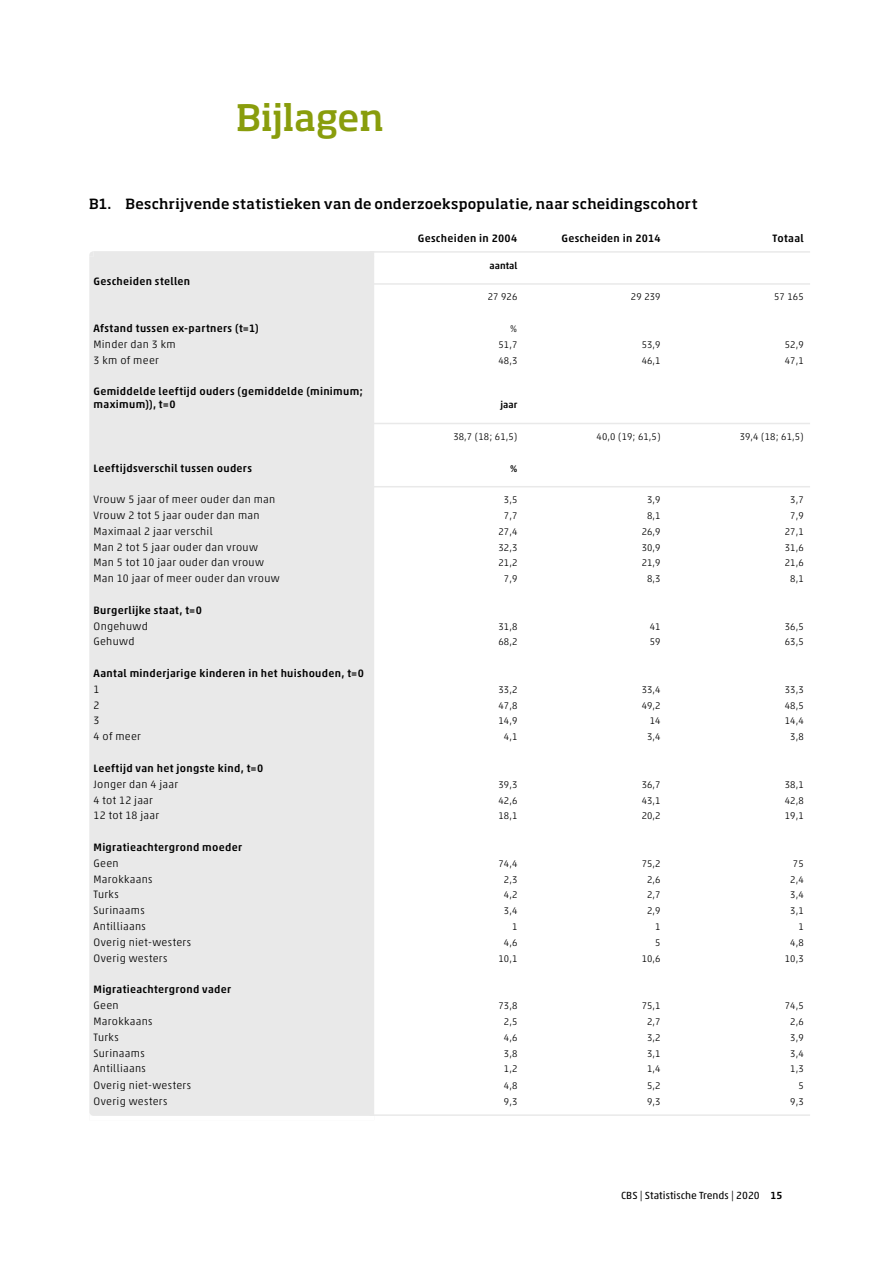
<style>
.page{position:relative;width:893px;height:1263px;background:#fff}
.page>*{position:absolute;margin:0;border:0;box-sizing:border-box;transform-origin:0 0}
.t1{font:500 36px "Soho Pro";color:#899d0c}
.t2{font:500 13.8px "Soho Pro";letter-spacing:.015em;color:#000}
.t3{font:300 10.8px "Akko Pro";letter-spacing:.025em;color:#000}
.t4{font:500 10.8px/13px "Akko Pro";letter-spacing:.03em;color:#000}
.t5{font:10.5px "Akko Pro";letter-spacing:.005em;color:#000}
.t6{font:300 9.75px "Akko Pro";letter-spacing:.005em;color:#000}
.t7{font:500 9.75px "Akko Pro";letter-spacing:.005em;color:#000}
.s1{font-weight:500}
</style>
<div class="page">
<div style="left:89px;top:257px;width:285px;height:859px;background:#e9e9e9"></div>
<div style="left:94px;top:251px;width:280px;height:6px;background:#e9e9e9"></div>
<svg style="left:89px;top:251px;width:5px;height:6px"></svg>
<hr style="left:370px;top:251px;width:440px;height:2px;background:#e9e9e9">
<hr style="left:370px;top:283px;width:440px;height:2px;background:#e9e9e9">
<hr style="left:370px;top:423px;width:440px;height:1px;background:#e9e9e9">
<hr style="left:370px;top:486px;width:440px;height:1px;background:#e9e9e9">
<svg style="left:89px;top:1111px;width:5px;height:5px"></svg>
<hr style="left:370px;top:1114px;width:440px;height:2px;background:#e9e9e9">
<h1 class="t1" style="left:236px;top:92px;width:150px">Bijlagen</h1>
<p class="t2" style="left:89px;top:194px;width:610px">B1. Beschrijvende statistieken van de onderzoekspopulatie, naar scheidingscohort</p>
<p class="t4" style="left:418px;top:231px;width:101px">Gescheiden in 2004</p>
<p class="t4" style="left:561px;top:231px;width:101px">Gescheiden in 2014</p>
<p class="t4" style="left:773px;top:231px;width:33px">Totaal</p>
<p class="t7" style="left:489px;top:259px;width:29px">aantal</p>
<p class="t4" style="left:94px;top:274px;width:98px">Gescheiden stellen</p>
<p class="t6" style="left:488px;top:291px;width:31px">27 926</p>
<p class="t6" style="left:631px;top:291px;width:31px">29 239</p>
<p class="t6" style="left:774px;top:291px;width:31px">57 165</p>
<p class="t4" style="left:94px;top:322px;width:167px">Afstand tussen ex-partners (t=1)</p>
<p class="t6" style="left:510px;top:323px;width:9px">%</p>
<p class="t3" style="left:94px;top:338px;width:84px">Minder dan 3 km</p>
<p class="t6" style="left:498px;top:339px;width:20px">51,7</p>
<p class="t6" style="left:642px;top:339px;width:20px">53,9</p>
<p class="t6" style="left:785px;top:339px;width:20px">52,9</p>
<p class="t3" style="left:94px;top:353px;width:67px">3 km of meer</p>
<p class="t6" style="left:498px;top:354px;width:20px">48,3</p>
<p class="t6" style="left:642px;top:354px;width:20px">46,1</p>
<p class="t6" style="left:785px;top:354px;width:20px">47,1</p>
<p class="t4" style="left:94px;top:385px;width:271px">Gemiddelde leeftijd ouders (gemiddelde (minimum; maximum)), t=0</p>
<p class="t7" style="left:500px;top:399px;width:18px">jaar</p>
<p class="t6" style="left:453px;top:431px;width:65px">38,7 (18; 61,5)</p>
<p class="t6" style="left:597px;top:431px;width:65px">40,0 (19; 61,5)</p>
<p class="t6" style="left:740px;top:431px;width:65px">39,4 (18; 61,5)</p>
<p class="t4" style="left:94px;top:461px;width:160px">Leeftijdsverschil tussen ouders</p>
<p class="t7" style="left:510px;top:462px;width:9px">%</p>
<p class="t3" style="left:94px;top:493px;width:183px">Vrouw 5 jaar of meer ouder dan man</p>
<p class="t6" style="left:504px;top:494px;width:15px">3,5</p>
<p class="t6" style="left:647px;top:494px;width:15px">3,9</p>
<p class="t6" style="left:790px;top:494px;width:15px">3,7</p>
<p class="t3" style="left:94px;top:509px;width:167px">Vrouw 2 tot 5 jaar ouder dan man</p>
<p class="t6" style="left:504px;top:510px;width:15px">7,7</p>
<p class="t6" style="left:647px;top:510px;width:15px">8,1</p>
<p class="t6" style="left:790px;top:510px;width:15px">7,9</p>
<p class="t3" style="left:94px;top:524px;width:121px">Maximaal 2 jaar verschil</p>
<p class="t6" style="left:498px;top:525px;width:20px">27,4</p>
<p class="t6" style="left:642px;top:525px;width:20px">26,9</p>
<p class="t6" style="left:785px;top:525px;width:20px">27,1</p>
<p class="t3" style="left:94px;top:540px;width:166px">Man 2 tot 5 jaar ouder dan vrouw</p>
<p class="t6" style="left:498px;top:541px;width:20px">32,3</p>
<p class="t6" style="left:642px;top:541px;width:20px">30,9</p>
<p class="t6" style="left:785px;top:541px;width:20px">31,6</p>
<p class="t3" style="left:94px;top:556px;width:172px">Man 5 tot 10 jaar ouder dan vrouw</p>
<p class="t6" style="left:498px;top:557px;width:20px">21,2</p>
<p class="t6" style="left:642px;top:557px;width:20px">21,9</p>
<p class="t6" style="left:785px;top:557px;width:20px">21,6</p>
<p class="t3" style="left:94px;top:572px;width:188px">Man 10 jaar of meer ouder dan vrouw</p>
<p class="t6" style="left:504px;top:573px;width:15px">7,9</p>
<p class="t6" style="left:647px;top:573px;width:15px">8,3</p>
<p class="t6" style="left:790px;top:573px;width:15px">8,1</p>
<p class="t4" style="left:94px;top:603px;width:110px">Burgerlijke staat, t=0</p>
<p class="t3" style="left:94px;top:619px;width:56px">Ongehuwd</p>
<p class="t6" style="left:498px;top:620px;width:20px">31,8</p>
<p class="t6" style="left:650px;top:620px;width:12px">41</p>
<p class="t6" style="left:785px;top:620px;width:20px">36,5</p>
<p class="t3" style="left:94px;top:635px;width:43px">Gehuwd</p>
<p class="t6" style="left:498px;top:636px;width:20px">68,2</p>
<p class="t6" style="left:650px;top:636px;width:12px">59</p>
<p class="t6" style="left:785px;top:636px;width:20px">63,5</p>
<p class="t4" style="left:94px;top:667px;width:272px">Aantal minderjarige kinderen in het huishouden, t=0</p>
<p class="t3" style="left:94px;top:683px;width:7px">1</p>
<p class="t6" style="left:498px;top:684px;width:20px">33,2</p>
<p class="t6" style="left:642px;top:684px;width:20px">33,4</p>
<p class="t6" style="left:785px;top:684px;width:20px">33,3</p>
<p class="t3" style="left:94px;top:698px;width:7px">2</p>
<p class="t6" style="left:498px;top:699px;width:20px">47,8</p>
<p class="t6" style="left:642px;top:699px;width:20px">49,2</p>
<p class="t6" style="left:785px;top:699px;width:20px">48,5</p>
<p class="t3" style="left:94px;top:714px;width:7px">3</p>
<p class="t6" style="left:498px;top:715px;width:20px">14,9</p>
<p class="t6" style="left:650px;top:715px;width:12px">14</p>
<p class="t6" style="left:785px;top:715px;width:20px">14,4</p>
<p class="t3" style="left:94px;top:730px;width:49px">4 of meer</p>
<p class="t6" style="left:504px;top:731px;width:15px">4,1</p>
<p class="t6" style="left:647px;top:731px;width:15px">3,4</p>
<p class="t6" style="left:790px;top:731px;width:15px">3,8</p>
<p class="t4" style="left:94px;top:761px;width:171px">Leeftijd van het jongste kind, t=0</p>
<p class="t3" style="left:94px;top:777px;width:86px">Jonger dan 4 jaar</p>
<p class="t6" style="left:498px;top:778px;width:20px">39,3</p>
<p class="t6" style="left:642px;top:778px;width:20px">36,7</p>
<p class="t6" style="left:785px;top:778px;width:20px">38,1</p>
<p class="t3" style="left:94px;top:793px;width:61px">4 tot 12 jaar</p>
<p class="t6" style="left:498px;top:794px;width:20px">42,6</p>
<p class="t6" style="left:642px;top:794px;width:20px">43,1</p>
<p class="t6" style="left:785px;top:794px;width:20px">42,8</p>
<p class="t3" style="left:94px;top:809px;width:67px">12 tot 18 jaar</p>
<p class="t6" style="left:498px;top:810px;width:20px">18,1</p>
<p class="t6" style="left:642px;top:810px;width:20px">20,2</p>
<p class="t6" style="left:785px;top:810px;width:20px">19,1</p>
<p class="t4" style="left:94px;top:841px;width:150px">Migratieachtergrond moeder</p>
<p class="t3" style="left:94px;top:856px;width:27px">Geen</p>
<p class="t6" style="left:498px;top:857px;width:20px">74,4</p>
<p class="t6" style="left:642px;top:857px;width:20px">75,2</p>
<p class="t6" style="left:793px;top:857px;width:12px">75</p>
<p class="t3" style="left:94px;top:872px;width:61px">Marokkaans</p>
<p class="t6" style="left:504px;top:873px;width:15px">2,3</p>
<p class="t6" style="left:647px;top:873px;width:15px">2,6</p>
<p class="t6" style="left:790px;top:873px;width:15px">2,4</p>
<p class="t3" style="left:94px;top:888px;width:27px">Turks</p>
<p class="t6" style="left:504px;top:889px;width:15px">4,2</p>
<p class="t6" style="left:647px;top:889px;width:15px">2,7</p>
<p class="t6" style="left:790px;top:889px;width:15px">3,4</p>
<p class="t3" style="left:94px;top:904px;width:53px">Surinaams</p>
<p class="t6" style="left:504px;top:905px;width:15px">3,4</p>
<p class="t6" style="left:647px;top:905px;width:15px">2,9</p>
<p class="t6" style="left:790px;top:905px;width:15px">3,1</p>
<p class="t3" style="left:94px;top:920px;width:54px">Antilliaans</p>
<p class="t6" style="left:512px;top:921px;width:7px">1</p>
<p class="t6" style="left:655px;top:921px;width:7px">1</p>
<p class="t6" style="left:798px;top:921px;width:7px">1</p>
<p class="t3" style="left:94px;top:936px;width:99px">Overig niet-westers</p>
<p class="t6" style="left:504px;top:937px;width:15px">4,6</p>
<p class="t6" style="left:655px;top:937px;width:7px">5</p>
<p class="t6" style="left:790px;top:937px;width:15px">4,8</p>
<p class="t3" style="left:94px;top:951px;width:76px">Overig westers</p>
<p class="t6" style="left:498px;top:952px;width:20px">10,1</p>
<p class="t6" style="left:642px;top:952px;width:20px">10,6</p>
<p class="t6" style="left:785px;top:952px;width:20px">10,3</p>
<p class="t4" style="left:94px;top:983px;width:139px">Migratieachtergrond vader</p>
<p class="t3" style="left:94px;top:999px;width:27px">Geen</p>
<p class="t6" style="left:498px;top:1000px;width:20px">73,8</p>
<p class="t6" style="left:642px;top:1000px;width:20px">75,1</p>
<p class="t6" style="left:785px;top:1000px;width:20px">74,5</p>
<p class="t3" style="left:94px;top:1015px;width:61px">Marokkaans</p>
<p class="t6" style="left:504px;top:1016px;width:15px">2,5</p>
<p class="t6" style="left:647px;top:1016px;width:15px">2,7</p>
<p class="t6" style="left:790px;top:1016px;width:15px">2,6</p>
<p class="t3" style="left:94px;top:1030px;width:27px">Turks</p>
<p class="t6" style="left:504px;top:1031px;width:15px">4,6</p>
<p class="t6" style="left:647px;top:1031px;width:15px">3,2</p>
<p class="t6" style="left:790px;top:1031px;width:15px">3,9</p>
<p class="t3" style="left:94px;top:1046px;width:53px">Surinaams</p>
<p class="t6" style="left:504px;top:1047px;width:15px">3,8</p>
<p class="t6" style="left:647px;top:1047px;width:15px">3,1</p>
<p class="t6" style="left:790px;top:1047px;width:15px">3,4</p>
<p class="t3" style="left:94px;top:1062px;width:54px">Antilliaans</p>
<p class="t6" style="left:504px;top:1063px;width:15px">1,2</p>
<p class="t6" style="left:647px;top:1063px;width:15px">1,4</p>
<p class="t6" style="left:790px;top:1063px;width:15px">1,3</p>
<p class="t3" style="left:94px;top:1078px;width:99px">Overig niet-westers</p>
<p class="t6" style="left:504px;top:1079px;width:15px">4,8</p>
<p class="t6" style="left:647px;top:1079px;width:15px">5,2</p>
<p class="t6" style="left:798px;top:1079px;width:7px">5</p>
<p class="t3" style="left:94px;top:1095px;width:76px">Overig westers</p>
<p class="t6" style="left:504px;top:1096px;width:15px">9,3</p>
<p class="t6" style="left:647px;top:1096px;width:15px">9,3</p>
<p class="t6" style="left:790px;top:1096px;width:15px">9,3</p>
<p class="t5" style="left:621px;top:1189px;width:163px">CBS | Statistische Trends | 2020 <span class="s1">15</span></p>
</div>
